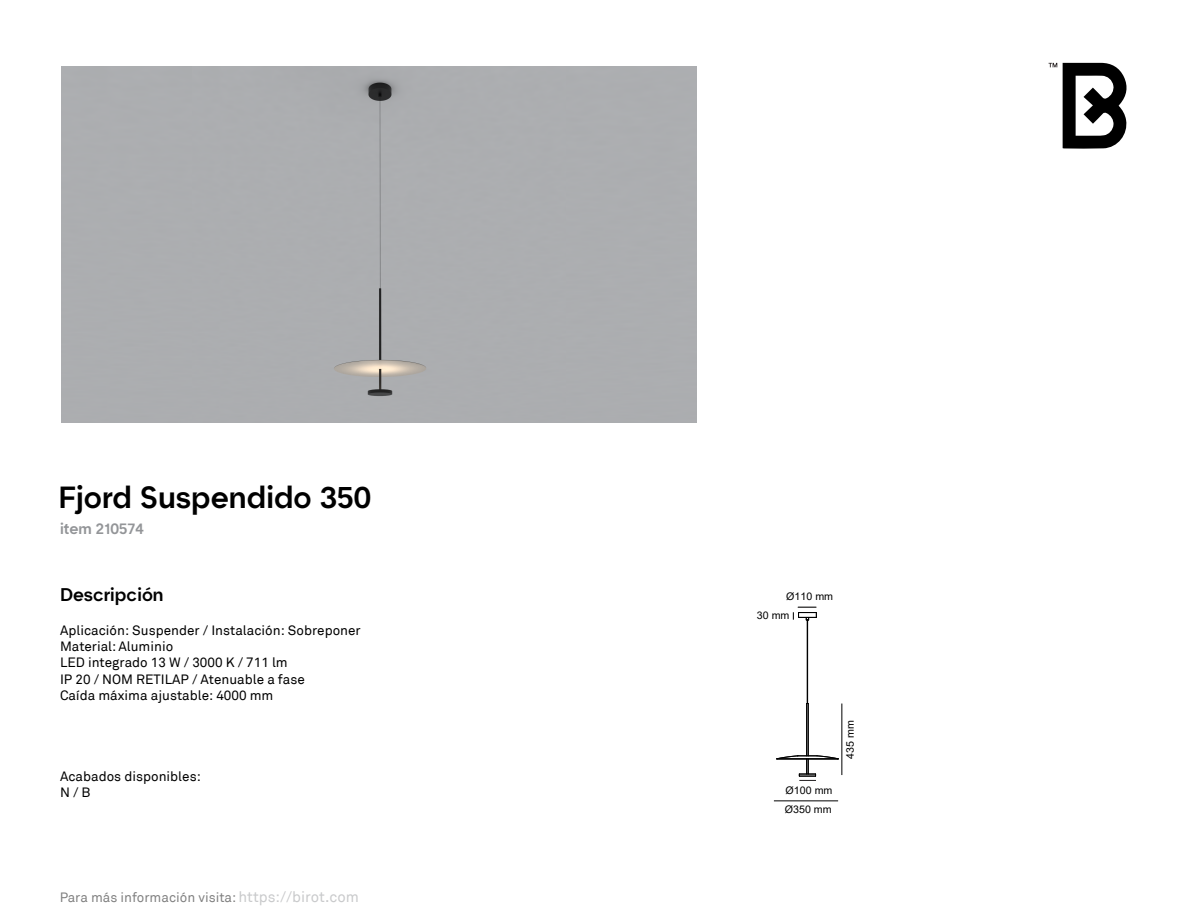
<style>
.page{position:relative;width:1188px;height:918px;background:#fff}
.page>*{position:absolute;margin:0;border:0;box-sizing:border-box;transform-origin:0 0}
.t1{font:500 30px "Hotel";color:#000}
.t2{font:500 18px "Hotel";color:#000}
.t3{font:500 15px "Hotel";color:#939598}
.t4{font:13.5px/16.2px "Akkurat";color:#000}
.t5{font:10.5px/18.5px "Arial";color:#000}
.s1{font-size:15px;color:#939598}
</style>
<div class="page">
<hr style="left:807px;top:620px;width:1px;height:84px;background:#000">
<hr style="left:806px;top:704px;width:1px;height:52px;background:#000">
<svg style="left:793px;top:607px;width:24px;height:14px"></svg>
<hr style="left:808px;top:704px;width:1px;height:52px;background:#000">
<hr style="left:774px;top:801px;width:64px;height:1px;background:#000">
<svg style="left:776px;top:755px;width:63px;height:26px"></svg>
<hr style="left:842px;top:704px;width:1px;height:71px;background:#000">
<div style="left:192px;top:66px;width:374px;height:356px;background:#acaeb0"></div>
<svg style="left:1063px;top:63px;width:64px;height:86px"></svg>
<svg style="left:1049px;top:63px;width:8px;height:4px"></svg>
<h1 class="t1" style="left:59px;top:479px;width:314px">Fjord Suspendido 350</h1>
<p class="t3" style="left:60px;top:520px;width:85px">item 210574</p>
<h2 class="t2" style="left:60px;top:583px;width:105px">Descripción</h2>
<p class="t4" style="left:60px;top:623px;width:302px">Aplicación: Suspender / Instalación: Sobreponer Material: Aluminio<br>LED integrado 13 W / 3000 K / 711 lm<br>IP 20 / NOM RETILAP / Atenuable a fase<br>Caída máxima ajustable: 4000 mm</p>
<p class="t4" style="left:60px;top:768px;width:142px">Acabados disponibles:<br>N / B</p>
<p class="t4" style="left:59px;top:890px;width:301px">Para más información visita: <span class="s1">https://birot.com</span></p>
<p class="t5" style="left:757px;top:587px;width:78px;text-indent:29px">Ø110 mm<br>30 mm</p>
<p class="t5" style="left:786px;top:781px;width:48px">Ø100 mm</p>
<p class="t5" style="left:785px;top:800px;width:48px">Ø350 mm</p>
<p class="t5" style="left:841px;top:759px;width:40px;rotate:-90deg">435 mm</p>
</div>
